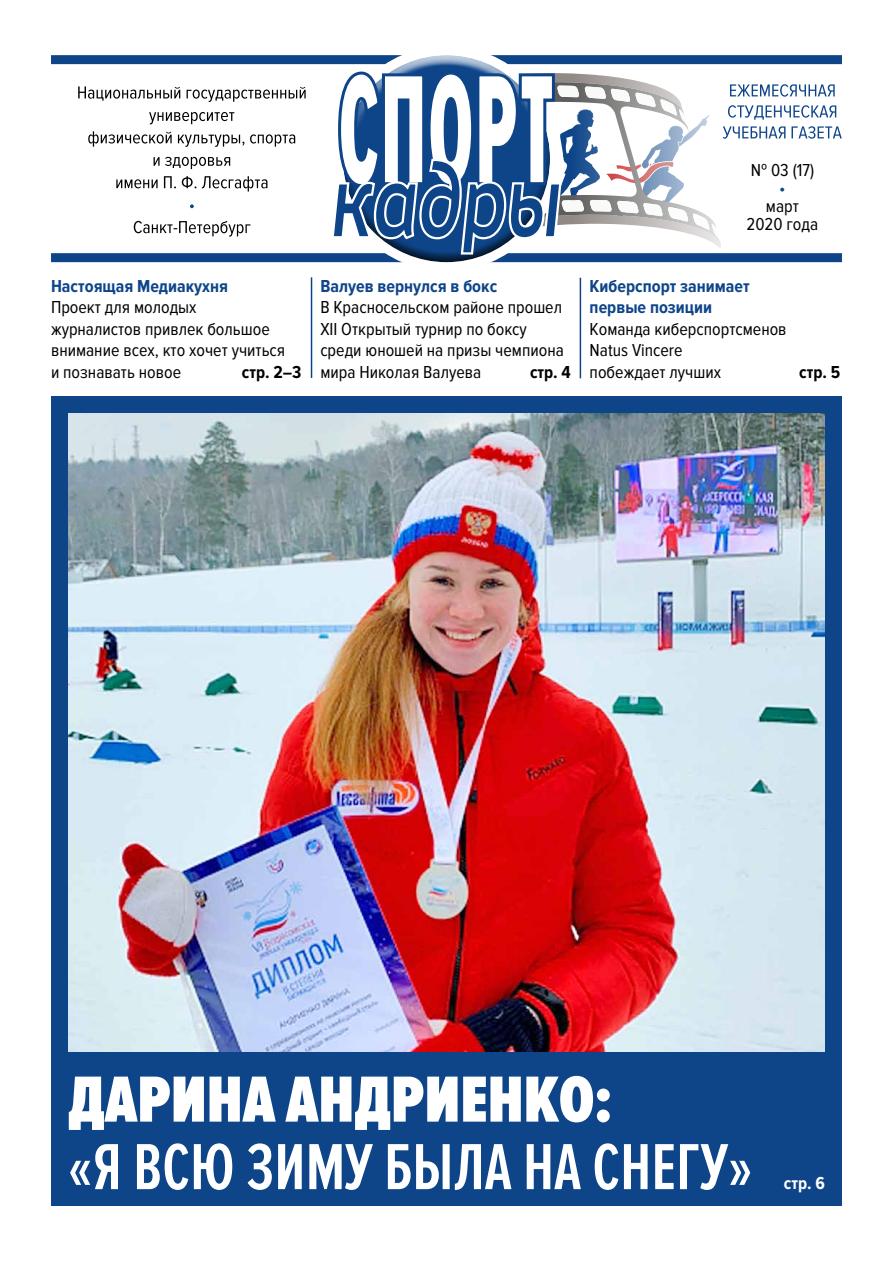
<style>
.page{position:relative;width:893px;height:1263px;background:#fff}
.page>*{position:absolute;margin:0;border:0;box-sizing:border-box;transform-origin:0 0}
.t1{font:600 67.5px "Proxima Nova Ex Cn";color:#fff}
.t2{font:900 67.5px "Proxima Nova Ex Cn";color:#fff}
.t3{font:18px/21.6px "Proxima Nova Cond";color:#000}
.t4{font:700 18px/21.6px "Proxima Nova Cond";color:#0e4589}
.t5{font:700 18px "Proxima Nova Cond";color:#000}
.t6{font:700 18px "Proxima Nova Cond";color:#fff}
.t7{font:18px "Proxima Nova Cond";color:#0e4589}
</style>
<div class="page">
<div style="left:51px;top:55px;width:791px;height:9px;background:#0e4589"></div>
<div style="left:51px;top:253px;width:791px;height:9px;background:#0e4589"></div>
<div style="left:341px;top:55px;width:210px;height:101px;background:#fff;opacity:.75"></div>
<div style="left:341px;top:118px;width:210px;height:147px;background:#000;opacity:.75"></div>
<svg style="left:330px;top:70px;width:512px;height:186px"></svg>
<svg style="left:134px;top:221px;width:116px;height:16px"></svg>
<svg style="left:190px;top:204px;width:4px;height:4px"></svg>
<svg style="left:116px;top:176px;width:151px;height:15px"></svg>
<svg style="left:154px;top:157px;width:76px;height:12px"></svg>
<svg style="left:88px;top:131px;width:207px;height:16px"></svg>
<svg style="left:149px;top:112px;width:85px;height:12px"></svg>
<svg style="left:78px;top:86px;width:228px;height:16px"></svg>
<div style="left:52px;top:396px;width:790px;height:810px;background:#0e4589"></div>
<hr style="left:311px;top:277px;width:1px;height:101px;background:#0e4589">
<hr style="left:580px;top:278px;width:1px;height:100px;background:#0e4589">
<img style="left:68px;top:413px;width:757px;height:638px">
<p class="t4" style="left:51px;top:275px;width:179px">Настоящая Медиакухня</p>
<p class="t3" style="left:51px;top:297px;width:236px">Проект для молодых журналистов привлек большое внимание всех, кто хочет учиться и познавать новое</p>
<p class="t5" style="left:242px;top:362px;width:61px">стр. 2–3</p>
<p class="t4" style="left:320px;top:275px;width:178px">Валуев вернулся в бокс</p>
<p class="t3" style="left:320px;top:297px;width:245px">В Красносельском районе прошел<br>XII Открытый турнир по боксу среди юношей на призы чемпиона мира Николая Валуева</p>
<p class="t5" style="left:530px;top:362px;width:42px">стр. 4</p>
<p class="t3" style="left:751px;top:159px;width:65px">№ 03 (17)</p>
<p class="t7" style="left:779px;top:178px;width:8px">•</p>
<p class="t3" style="left:746px;top:197px;width:73px;line-height:18px;text-align:center">март<br>2020 года</p>
<p class="t4" style="left:590px;top:275px;width:161px">Киберспорт занимает первые позиции</p>
<p class="t3" style="left:590px;top:318px;width:198px">Команда киберспортсменов<br>Natus Vincere<br>побеждает лучших</p>
<p class="t5" style="left:799px;top:362px;width:43px">стр. 5</p>
<h1 class="t2" style="left:68px;top:1062px;width:546px">ДАРИНА АНДРИЕНКО:</h1>
<h1 class="t1" style="left:68px;top:1129px;width:686px">«Я ВСЮ ЗИМУ БЫЛА НА СНЕГУ»</h1>
<p class="t6" style="left:784px;top:1173px;width:43px">стр. 6</p>
</div>
